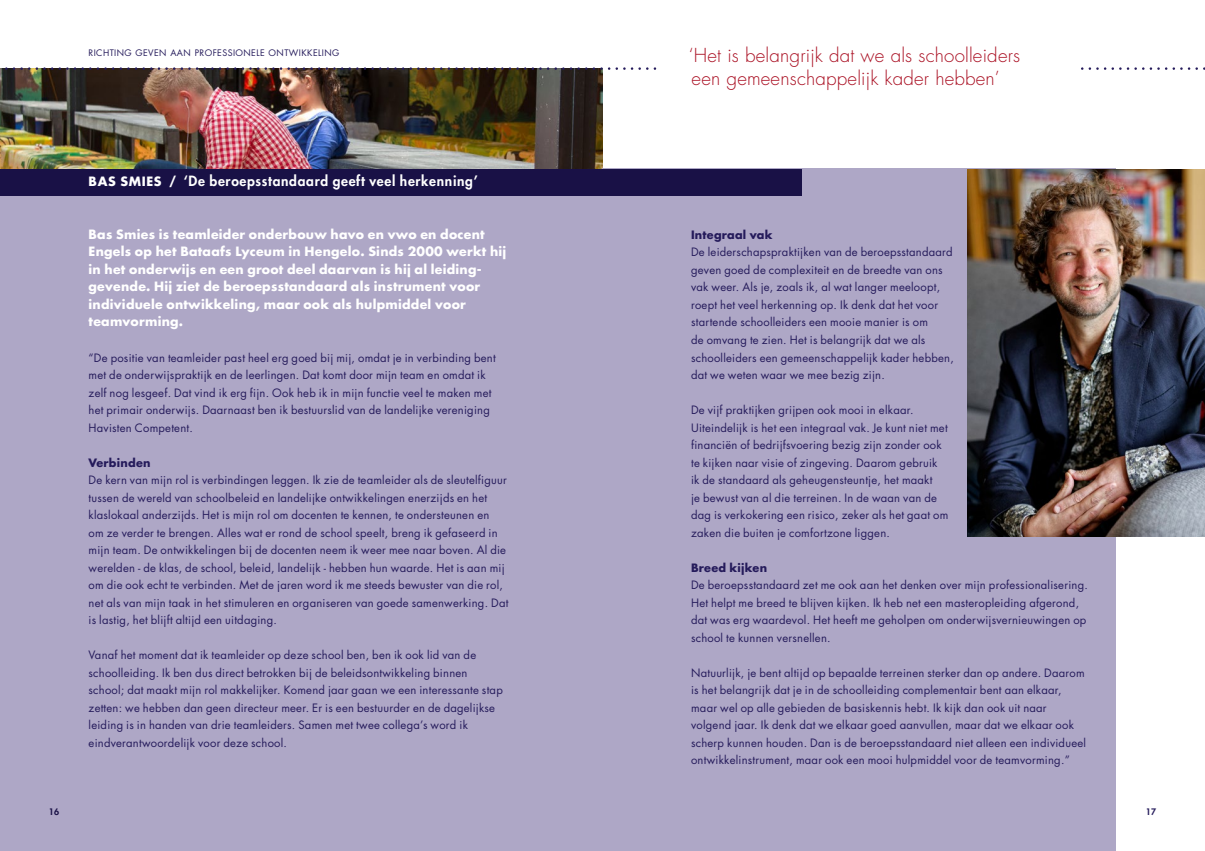
<style>
.page{position:relative;width:1205px;height:851px;background:#fff}
.page>*{position:absolute;margin:0;border:0;box-sizing:border-box;transform-origin:0 0}
._1_Citaat{font:300 18.75px/22.5px "Futura LT";letter-spacing:.01em;color:#aa1124}
.t1{font:800 13.75px "Futura LT";letter-spacing:.05em;color:#fff}
.t2{font:700 12.5px/17.5px "Futura LT";letter-spacing:.02em;color:#fff}
.Interview_tekst{font:11.25px/17.5px "Futura LT";letter-spacing:.02em;color:#251b5b}
.Interviwe_kopjes{font:700 11.25px "Futura LT";letter-spacing:.02em;color:#251b5b}
.t3{font:8.75px "Futura LT";letter-spacing:.05em;color:#251b5b}
.t4{font:800 8.75px "Futura LT";color:#251b5b}
.s1{font-weight:700;font-size:12.5px}
</style>
<div class="page">
<img style="left:0;top:70px;width:602px;height:99px">
<div style="left:0;top:169px;width:602px;height:681px;background:#aea7c6"></div>
<div style="left:602px;top:169px;width:514px;height:681px;background:#aea7c6"></div>
<div style="left:0;top:169px;width:802px;height:26px;background:#191146"></div>
<img style="left:968px;top:169px;width:237px;height:367px">
<svg style="left:0;top:67px;width:1205px;height:3px"></svg>
<div style="left:657px;top:48px;width:421px;height:104px;background:#fff"></div>
<p class="t3" style="left:89px;top:48px;width:21px">Richting</p>
<p class="t3" style="left:136px;top:48px;width:43px">geven aan</p>
<p class="t3" style="left:195px;top:48px;width:35px">profession</p>
<p class="t3" style="left:251px;top:48px;width:25px">ele ontwikk</p>
<p class="t3" style="left:313px;top:48px;width:16px">eling</p>
<p class="_1_Citaat" style="left:689px;top:45px;width:333px">‘Het is belangrijk dat we als schoolleiders een gemeenschappelijk kader hebben’</p>
<p class="t1" style="left:89px;top:172px;width:391px"><span class="s1">BAS SMIES /</span> ‘De beroepsstandaard geeft veel herkenning’</p>
<p class="t2" style="left:89px;top:225px;width:419px">Bas Smies is teamleider onderbouw havo en vwo en docent Engels op het Bataafs Lyceum in Hengelo. Sinds 2000 werkt hij in het onderwijs en een groot deel daarvan is hij al leiding&shy;gevende. Hij ziet de beroepsstandaard als instrument voor individuele ontwikkeling, maar ook als hulpmiddel voor teamvorming.</p>
<p class="Interview_tekst" style="left:89px;top:348px;width:409px">“De positie van teamleider past heel erg goed bij mij, omdat je in verbinding bent met de onderwijspraktijk en de leerlingen. Dat komt door mijn team en omdat ik zelf nog lesgeef. Dat vind ik erg fijn. Ook heb ik in mijn functie veel te maken met het primair onderwijs. Daarnaast ben ik bestuurslid van de landelijke vereniging Havisten Competent.</p>
<p class="Interviwe_kopjes" style="left:89px;top:455px;width:63px">Verbinden</p>
<p class="Interview_tekst" style="left:89px;top:471px;width:421px">De kern van mijn rol is verbindingen leggen. Ik zie de teamleider als de sleutelfiguur tussen de wereld van schoolbeleid en landelijke ontwikkelingen enerzijds en het klaslokaal anderzijds. Het is mijn rol om docenten te kennen, te ondersteunen en<br>om ze verder te brengen. Alles wat er rond de school speelt, breng ik gefaseerd in mijn team. De ontwikkelingen bij de docenten neem ik weer mee naar boven. Al die werelden - de klas, de school, beleid, landelijk - hebben hun waarde. Het is aan mij om die ook echt te verbinden. Met de jaren word ik me steeds bewuster van die rol, net als van mijn taak in het stimuleren en organiseren van goede samenwerking. Dat is lastig, het blijft altijd een uitdaging.</p>
<p class="Interview_tekst" style="left:89px;top:646px;width:416px">Vanaf het moment dat ik teamleider op deze school ben, ben ik ook lid van de schoolleiding. Ik ben dus direct betrokken bij de beleidsontwikkeling binnen school; dat maakt mijn rol makkelijker. Komend jaar gaan we een interessante stap zetten: we hebben dan geen directeur meer. Er is een bestuurder en de dagelijkse leiding is in handen van drie teamleiders. Samen met twee collega’s word ik eindverantwoordelijk voor deze school.</p>
<p class="Interviwe_kopjes" style="left:691px;top:227px;width:83px">Integraal vak</p>
<p class="Interview_tekst" style="left:691px;top:243px;width:264px">De leiderschapspraktijken van de beroepsstandaard geven goed de complexiteit en de breedte van ons vak weer. Als je, zoals ik, al wat langer meeloopt, roept het veel herkenning op. Ik denk dat het voor startende schoolleiders een mooie manier is om<br>de omvang te zien. Het is belangrijk dat we als schoolleiders een gemeenschappelijk kader hebben, dat we weten waar we mee bezig zijn.</p>
<p class="Interview_tekst" style="left:691px;top:401px;width:259px">De vijf praktijken grijpen ook mooi in elkaar.<br>Uiteindelijk is het een integraal vak. Je kunt niet met financiën of bedrijfsvoering bezig zijn zonder ook te kijken naar visie of zingeving. Daarom gebruik ik de standaard als geheugensteuntje, het maakt<br>je bewust van al die terreinen. In de waan van de dag is verkokering een risico, zeker als het gaat om zaken die buiten je comfortzone liggen.</p>
<p class="Interviwe_kopjes" style="left:691px;top:560px;width:78px">Breed kijken</p>
<p class="Interview_tekst" style="left:691px;top:576px;width:398px">De beroepsstandaard zet me ook aan het denken over mijn professionalisering.<br>Het helpt me breed te blijven kijken. Ik heb net een masteropleiding afgerond, dat was erg waardevol. Het heeft me geholpen om onderwijsvernieuwingen op school te kunnen versnellen.</p>
<p class="Interview_tekst" style="left:691px;top:663px;width:396px">Natuurlijk, je bent altijd op bepaalde terreinen sterker dan op andere. Daarom is het belangrijk dat je in de schoolleiding complementair bent aan elkaar, maar wel op alle gebieden de basiskennis hebt. Ik kijk dan ook uit naar volgend jaar. Ik denk dat we elkaar goed aanvullen, maar dat we elkaar ook scherp kunnen houden. Dan is de beroepsstandaard niet alleen een individueel ontwikkelinstrument, maar ook een mooi hulpmiddel voor de teamvorming.”</p>
<p class="t4" style="left:49px;top:805px;width:12px">16</p>
<p class="t4" style="left:1146px;top:805px;width:12px">17</p>
</div>
